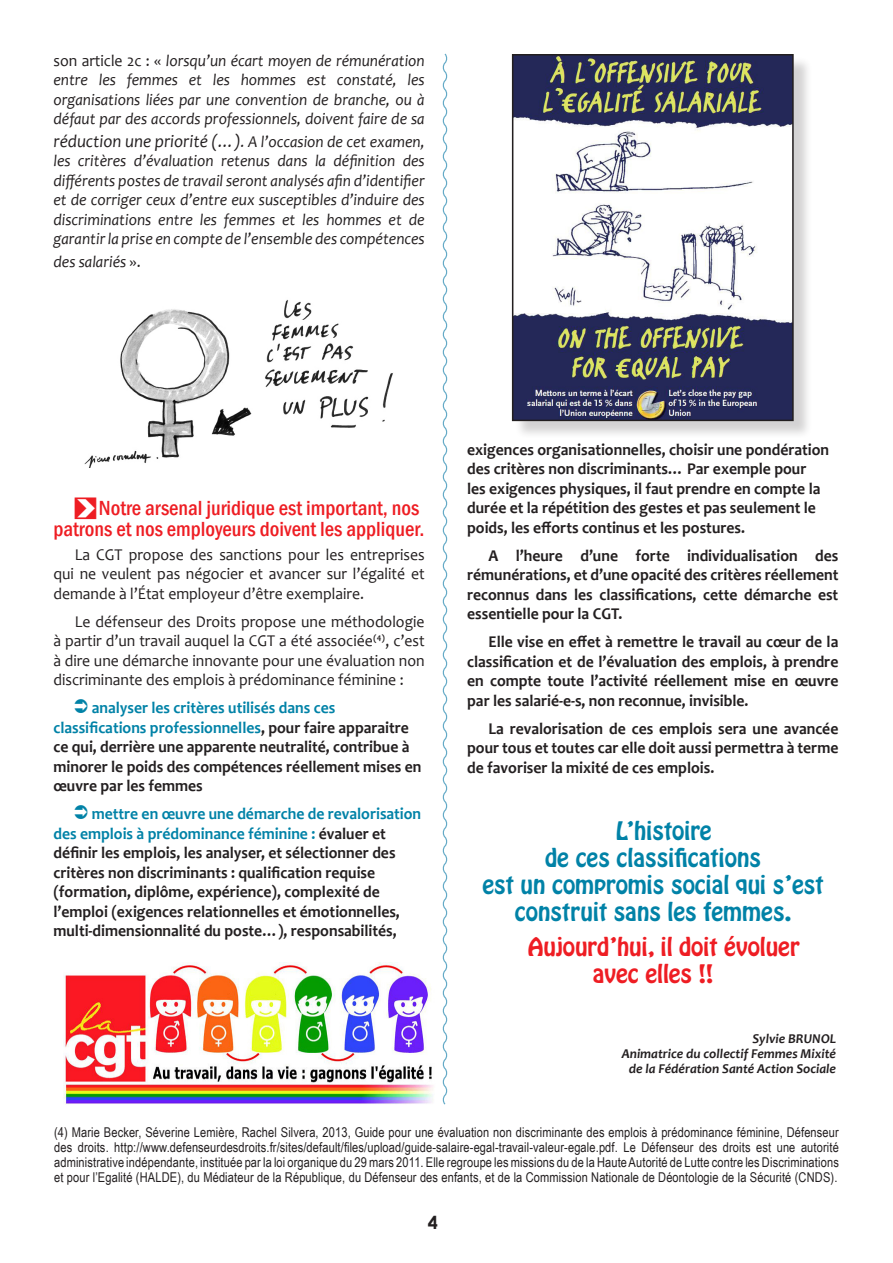
<style>
.page{position:relative;width:893px;height:1263px;background:#fff}
.page>*{position:absolute;margin:0;border:0;box-sizing:border-box;transform-origin:0 0}
.txt_courant_3_col{font:22.5px "Hobo Std";color:#0182a7}
.txt_courant_3_col-2{font:22.5px/27px "Hobo Std";color:#ee1d23}
.accroche_texte_coura{font:500 condensed 21px/21px "Franklin Gothic";color:#ee1d23;text-align:right}
.t1{font:700 18px "Century Gothic";color:#231f20}
.txt_courant_3_col-3{font:700 16.5px/19.5px "Candara";color:#231f20;scale:.95 1}
.txt_courant_3_col-4{font:italic 16.5px/19.5px "Candara";color:#231f20;text-align:justify;scale:.95 1}
.txt_courant_3_col-5{font:16.5px/19.5px "Candara";color:#231f20;text-align:justify;scale:.95 1}
.txt_courant_3_col-6{font:13.5px/15px "Arial Narrow";letter-spacing:.01em;color:#231f20;text-align:justify}
.txt_courant_3_col-7{font:italic 700 13.5px/15px "Candara";color:#231f20;text-align:right}
.s1{font-style:normal}
.s2{font-size:18px}
.s3{font-family:"Arrowstfb";font-weight:400;font-stretch:normal}
.s4{font-family:"Arrowstfb";font-weight:400;color:#0182a7}
.s5{color:#0182a7}
</style>
<div class="page">
<svg style="left:442px;top:53px;width:6px;height:1052px"></svg>
<img style="left:84px;top:299px;width:309px;height:169px">
<div style="left:514px;top:56px;width:298px;height:384px;background:#231f20;opacity:.2"></div>
<img style="left:515px;top:57px;width:276px;height:361px">
<div style="left:512px;top:54px;width:282px;height:367px;border:2px solid #231f20"></div>
<img style="left:63px;top:963px;width:370px;height:141px">
<p class="txt_courant_3_col-4" style="left:53px;top:51px;width:392px"><span class="s1">son article 2c : «</span> lorsqu’un écart moyen de rémunération entre les femmes et les hommes est constaté, les organisations liées par une convention de branche, ou à défaut par des accords professionnels, doivent faire de sa</p>
<p class="txt_courant_3_col-4" style="left:53px;top:132px;width:392px"><span class="s2">réduction une priorité (…)</span>. A l’occasion de cet examen, les critères d’évaluation retenus dans la définition des différents postes de travail seront analysés afin d’identifier et de corriger ceux d’entre eux susceptibles d’induire des discriminations entre les femmes et les hommes et de garantir la prise en compte de l’ensemble des compétences</p>
<p class="txt_courant_3_col-4" style="left:53px;top:252px;width:93px">des salariés <span class="s1">».</span></p>
<p class="accroche_texte_coura" style="left:53px;top:497px;width:373px"><span class="s3">F</span>Notre arsenal juridique est important, nos patrons et nos employeurs doivent les appliquer.</p>
<p class="txt_courant_3_col-5" style="left:53px;top:544px;width:392px;text-indent:21px">La CGT propose des sanctions pour les entreprises qui ne veulent pas négocier et avancer sur l’égalité et demande à l’État employeur d’être exemplaire.</p>
<p class="txt_courant_3_col-5" style="left:53px;top:611px;width:392px;text-indent:21px">Le défenseur des Droits propose une méthodologie à partir d’un travail auquel la CGT a été associée(4), c’est à dire une démarche innovante pour une évaluation non discriminante des emplois à prédominance féminine :</p>
<p class="txt_courant_3_col-3" style="left:53px;top:698px;width:389px;text-indent:21px"><span class="s4">L</span> <span class="s5">analyser les critères utilisés dans ces classifications professionnelles</span>, pour faire apparaitre ce qui, derrière une apparente neutralité, contribue à minorer le poids des compétences réellement mises en œuvre par les femmes</p>
<p class="txt_courant_3_col-3" style="left:53px;top:804px;width:389px;text-indent:21px"><span class="s4">L</span> <span class="s5">mettre en œuvre une démarche de revalorisation des emplois à prédominance féminine :</span> évaluer et définir les emplois, les analyser, et sélectionner des critères non discriminants : qualification requise (formation, diplôme, expérience), complexité de l’emploi (exigences relationnelles et émotionnelles, multi-dimensionnalité du poste…), responsabilités,</p>
<p class="txt_courant_3_col-3" style="left:467px;top:439px;width:383px">exigences organisationnelles, choisir une pondération des critères non discriminants… Par exemple pour<br>les exigences physiques, il faut prendre en compte la durée et la répétition des gestes et pas seulement le poids, les efforts continus et les postures.</p>
<p class="txt_courant_3_col-3" style="left:467px;top:545px;width:392px;text-align:justify;text-indent:21px">A l’heure d’une forte individualisation des rémunérations, et d’une opacité des critères réellement reconnus dans les classifications, cette démarche est essentielle pour la CGT.</p>
<p class="txt_courant_3_col-3" style="left:467px;top:632px;width:392px;text-align:justify;text-indent:21px">Elle vise en effet à remettre le travail au cœur de la classification et de l’évaluation des emplois, à prendre en compte toute l’activité réellement mise en œuvre par les salarié-e-s, non reconnue, invisible.</p>
<p class="txt_courant_3_col-3" style="left:467px;top:718px;width:392px;text-align:justify;text-indent:21px">La revalorisation de ces emplois sera une avancée pour tous et toutes car elle doit aussi permettra à terme de favoriser la mixité de ces emplois.</p>
<p class="txt_courant_3_col" style="left:616px;top:815px;width:97px">L’histoire</p>
<p class="txt_courant_3_col" style="left:545px;top:842px;width:217px">de ces classifications</p>
<p class="txt_courant_3_col" style="left:482px;top:869px;width:343px">est un compromis social qui s’est</p>
<p class="txt_courant_3_col" style="left:515px;top:896px;width:278px">construit sans les femmes.</p>
<p class="txt_courant_3_col-2" style="left:593px;top:934px;width:208px;text-indent:-65px">Aujourd’hui, il doit évoluer avec elles !!</p>
<p class="txt_courant_3_col-7" style="left:622px;top:1031px;width:216px">Sylvie BRUNOL<br>Animatrice du collectif Femmes Mixité de la Fédération Santé Action Sociale</p>
<p class="txt_courant_3_col-6" style="left:54px;top:1124px;width:786px">(4) Marie Becker, Séverine Lemière, Rachel Silvera, 2013, Guide pour une évaluation non discriminante des emplois à prédominance féminine, Défenseur des droits. http://www.defenseurdesdroits.fr/sites/default/files/upload/guide-salaire-egal-travail-valeur-egale.pdf. Le Défenseur des droits est une autorité administrative indépendante, instituée par la loi organique du 29 mars 2011. Elle regroupe les missions du de la Haute Autorité de Lutte contre les Discriminations et pour l’Egalité (HALDE), du Médiateur de la République, du Défenseur des enfants, et de la Commission Nationale de Déontologie de la Sécurité (CNDS).</p>
<p class="t1" style="left:428px;top:1208px;width:12px">4</p>
</div>
